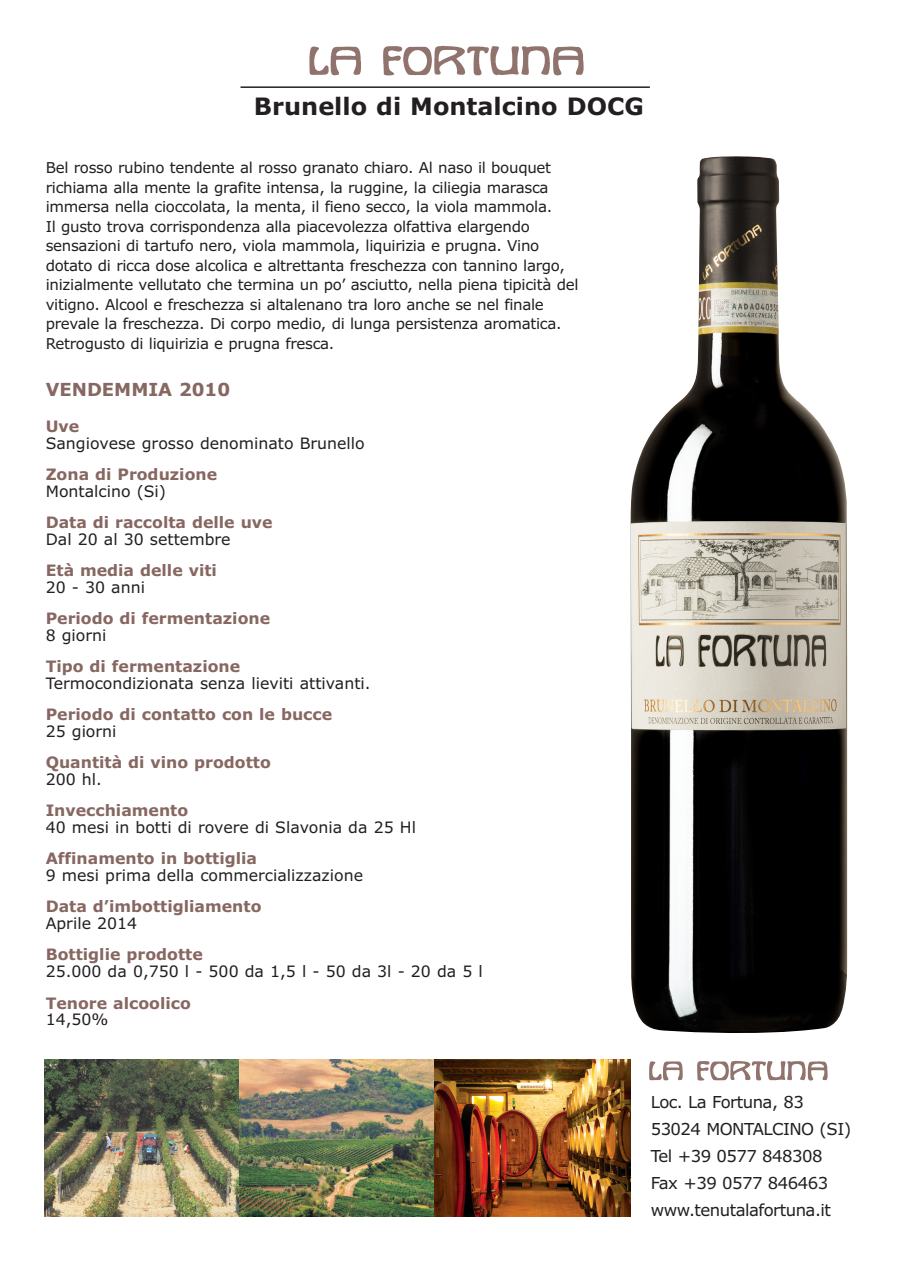
<style>
.page{position:relative;width:899px;height:1265px;background:#fff}
.page>*{position:absolute;margin:0;border:0;box-sizing:border-box;transform-origin:0 0}
.t1{font:700 24px "Verdana";color:#231f20}
.t2{font:700 18px "Verdana";color:#876762}
.t3{font:16.5px/27px "Verdana";letter-spacing:-.03em;color:#231f20}
.t4{font:15.75px "Verdana";color:#231f20}
.t5{font:700 15.75px "Verdana";color:#876762}
.t6{font:15px/19.5px "Verdana";letter-spacing:-.02em;color:#231f20}
</style>
<div class="page">
<img style="left:45px;top:1059px;width:585px;height:157px">
<img style="left:309px;top:45px;width:275px;height:31px">
<img style="left:649px;top:1060px;width:179px;height:21px">
<hr style="left:240px;top:86px;width:410px;height:2px;background:#231f20">
<img style="left:630px;top:156px;width:217px;height:877px">
<h1 class="t1" style="left:254px;top:96px;width:391px">Brunello di Montalcino DOCG</h1>
<p class="t6" style="left:46px;top:159px;width:534px">Bel rosso rubino tendente al rosso granato chiaro. Al naso il bouquet richiama alla mente la grafite intensa, la ruggine, la ciliegia marasca immersa nella cioccolata, la menta, il fieno secco, la viola mammola.<br>Il gusto trova corrispondenza alla piacevolezza olfattiva elargendo sensazioni di tartufo nero, viola mammola, liquirizia e prugna. Vino dotato di ricca dose alcolica e altrettanta freschezza con tannino largo, inizialmente vellutato che termina un po’ asciutto, nella piena tipicità del vitigno. Alcool e freschezza si altalenano tra loro anche se nel finale prevale la freschezza. Di corpo medio, di lunga persistenza aromatica.<br>Retrogusto di liquirizia e prugna fresca.</p>
<p class="t2" style="left:46px;top:382px;width:186px">VENDEMMIA 2010</p>
<p class="t5" style="left:46px;top:420px;width:35px">Uve</p>
<p class="t4" style="left:46px;top:437px;width:320px">Sangiovese grosso denominato Brunello</p>
<p class="t5" style="left:46px;top:468px;width:173px">Zona di Produzione</p>
<p class="t4" style="left:46px;top:485px;width:122px">Montalcino (Si)</p>
<p class="t5" style="left:46px;top:516px;width:228px">Data di raccolta delle uve</p>
<p class="t4" style="left:46px;top:533px;width:186px">Dal 20 al 30 settembre</p>
<p class="t5" style="left:46px;top:564px;width:173px">Età media delle viti</p>
<p class="t4" style="left:46px;top:581px;width:101px">20 - 30 anni</p>
<p class="t5" style="left:46px;top:612px;width:226px">Periodo di fermentazione</p>
<p class="t4" style="left:46px;top:629px;width:62px">8 giorni</p>
<p class="t5" style="left:46px;top:660px;width:196px">Tipo di fermentazione</p>
<p class="t4" style="left:46px;top:677px;width:326px">Termocondizionata senza lieviti attivanti.</p>
<p class="t5" style="left:46px;top:708px;width:288px">Periodo di contatto con le bucce</p>
<p class="t4" style="left:46px;top:725px;width:72px">25 giorni</p>
<p class="t5" style="left:46px;top:756px;width:227px">Quantità di vino prodotto</p>
<p class="t4" style="left:46px;top:773px;width:58px">200 hl.</p>
<p class="t5" style="left:46px;top:804px;width:144px">Invecchiamento</p>
<p class="t4" style="left:46px;top:821px;width:372px">40 mesi in botti di rovere di Slavonia da 25 Hl</p>
<p class="t5" style="left:46px;top:852px;width:213px">Affinamento in bottiglia</p>
<p class="t4" style="left:46px;top:869px;width:319px">9 mesi prima della commercializzazione</p>
<p class="t5" style="left:46px;top:900px;width:217px">Data d’imbottigliamento</p>
<p class="t4" style="left:46px;top:917px;width:93px">Aprile 2014</p>
<p class="t5" style="left:46px;top:948px;width:159px">Bottiglie prodotte</p>
<p class="t4" style="left:46px;top:965px;width:439px">25.000 da 0,750 l - 500 da 1,5 l - 50 da 3l - 20 da 5 l</p>
<p class="t5" style="left:46px;top:996px;width:147px">Tenore alcoolico</p>
<p class="t4" style="left:46px;top:1013px;width:64px">14,50%</p>
<p class="t3" style="left:650px;top:1089px;width:202px">Loc. La Fortuna, 83<br>53024 MONTALCINO (SI)<br>Tel +39 0577 848308<br>Fax +39 0577 846463 www.tenutalafortuna.it</p>
</div>
